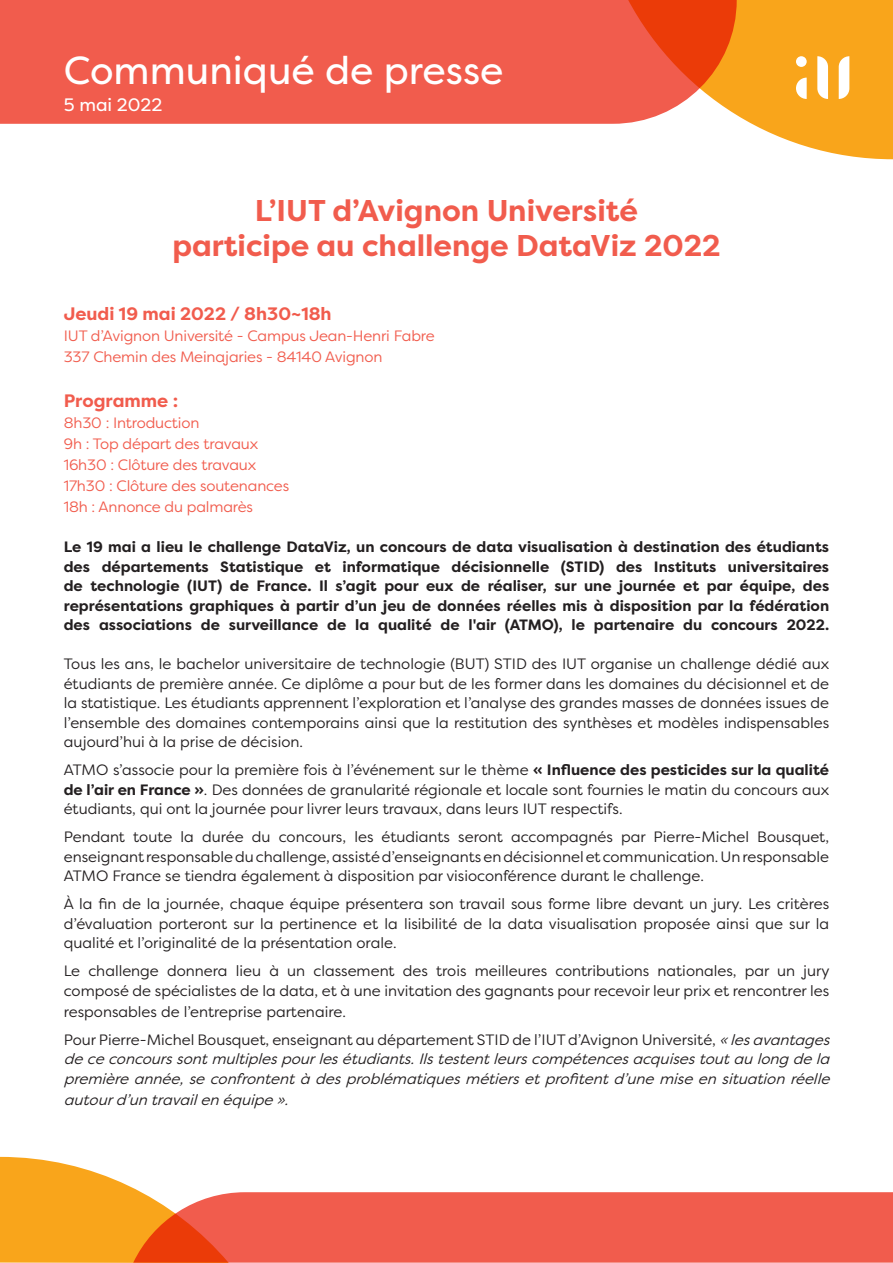
<style>
.page{position:relative;width:893px;height:1263px;background:#fff}
.page>*{position:absolute;margin:0;border:0;box-sizing:border-box;transform-origin:0 0}
.t1{font:39px "Filson Pro";color:#fff}
.t2{font:700 30px/34.5px "Filson Pro";color:#f15c4d;text-align:center}
.t3{font:700 18px "Filson Pro";color:#f15c4d}
.t4{font:18px "Filson Pro";color:#fff}
.t5{font:15px/19.5px "Filson Pro";color:#231f20;text-align:justify}
.t6{font:700 15px/19.5px "Filson Pro";color:#231f20;text-align:justify}
.t7{font:italic 15px/19.5px "Filson Pro";color:#231f20}
.t8{font:15px/21px "Filson Pro";letter-spacing:-.01em;color:#f15c4d}
.s1{font-weight:700}
.s2{font-style:italic}
</style>
<div class="page">
<div style="left:0;top:0;width:618px;height:124px;background:#f15c4d"></div>
<svg style="left:618px;top:0;width:275px;height:159px"></svg>
<svg style="left:0;top:1157px;width:229px;height:106px"></svg>
<svg style="left:133px;top:1192px;width:760px;height:70px;background:#f15f4b"></svg>
<h1 class="t1" style="left:64px;top:44px;width:441px">Communiqué de presse</h1>
<p class="t4" style="left:64px;top:92px;width:100px">5 mai 2022</p>
<h2 class="t2" style="left:172px;top:194px;width:550px">L’IUT d’Avignon Université<br>participe au challenge DataViz 2022</h2>
<p class="t3" style="left:64px;top:302px;width:269px">Jeudi 19 mai 2022 / 8h30~18h</p>
<p class="t8" style="left:64px;top:325px;width:372px">IUT d’Avignon Université - Campus Jean-Henri Fabre<br>337 Chemin des Meinajaries - 84140 Avignon</p>
<p class="t3" style="left:64px;top:389px;width:116px">Programme :</p>
<p class="t8" style="left:64px;top:412px;width:227px">8h30 : Introduction<br>9h : Top départ des travaux<br>16h30 : Clôture des travaux<br>17h30 : Clôture des soutenances<br>18h : Annonce du palmarès</p>
<p class="t6" style="left:64px;top:538px;width:767px">Le 19 mai a lieu le challenge DataViz, un concours de data visualisation à destination des étudiants des départements Statistique et informatique décisionnelle (STID) des Instituts universitaires de technologie (IUT) de France. Il s’agit pour eux de réaliser, sur une journée et par équipe, des représentations graphiques à partir d’un jeu de données réelles mis à disposition par la fédération des associations de surveillance de la qualité de l'air (ATMO), le partenaire du concours 2022.</p>
<p class="t5" style="left:64px;top:654px;width:767px">Tous les ans, le bachelor universitaire de technologie (BUT) STID des IUT organise un challenge dédié aux étudiants de première année. Ce diplôme a pour but de les former dans les domaines du décisionnel et de la statistique. Les étudiants apprennent l’exploration et l’analyse des grandes masses de données issues de l’ensemble des domaines contemporains ainsi que la restitution des synthèses et modèles indispensables aujourd’hui à la prise de décision.</p>
<p class="t5" style="left:64px;top:760px;width:767px">ATMO s’associe pour la première fois à l’événement sur le thème <span class="s1">« Influence des pesticides sur la qualité de l’air en France »</span>. Des données de granularité régionale et locale sont fournies le matin du concours aux étudiants, qui ont la journée pour livrer leurs travaux, dans leurs IUT respectifs.</p>
<p class="t5" style="left:64px;top:827px;width:767px">Pendant toute la durée du concours, les étudiants seront accompagnés par Pierre-Michel Bousquet, enseignant responsable du challenge, assisté d’enseignants en décisionnel et communication. Un responsable ATMO France se tiendra également à disposition par visioconférence durant le challenge.</p>
<p class="t5" style="left:64px;top:894px;width:767px">À la fin de la journée, chaque équipe présentera son travail sous forme libre devant un jury. Les critères d’évaluation porteront sur la pertinence et la lisibilité de la data visualisation proposée ainsi que sur la qualité et l’originalité de la présentation orale.</p>
<p class="t5" style="left:64px;top:961px;width:767px">Le challenge donnera lieu à un classement des trois meilleures contributions nationales, par un jury composé de spécialistes de la data, et à une invitation des gagnants pour recevoir leur prix et rencontrer les</p>
<p class="t5" style="left:64px;top:997px;width:772px;line-height:28px">responsables de l’entreprise partenaire.<br>Pour Pierre-Michel Bousquet, enseignant au département STID de l’IUT d’Avignon Université, <span class="s2">«lesavantages</span></p>
<p class="t7" style="left:64px;top:1049px;width:772px">dececoncourssontmultiplespourlesétudiants.Ilstestentleurscompétencesacquisestoutaulong dela premièreannée,seconfrontentà desproblématiquesmétiersetprofitentd’unemiseensituationréelle</p>
<p class="t7" style="left:64px;top:1089px;width:231px">autourd’untravailenéquipe».</p>
</div>
